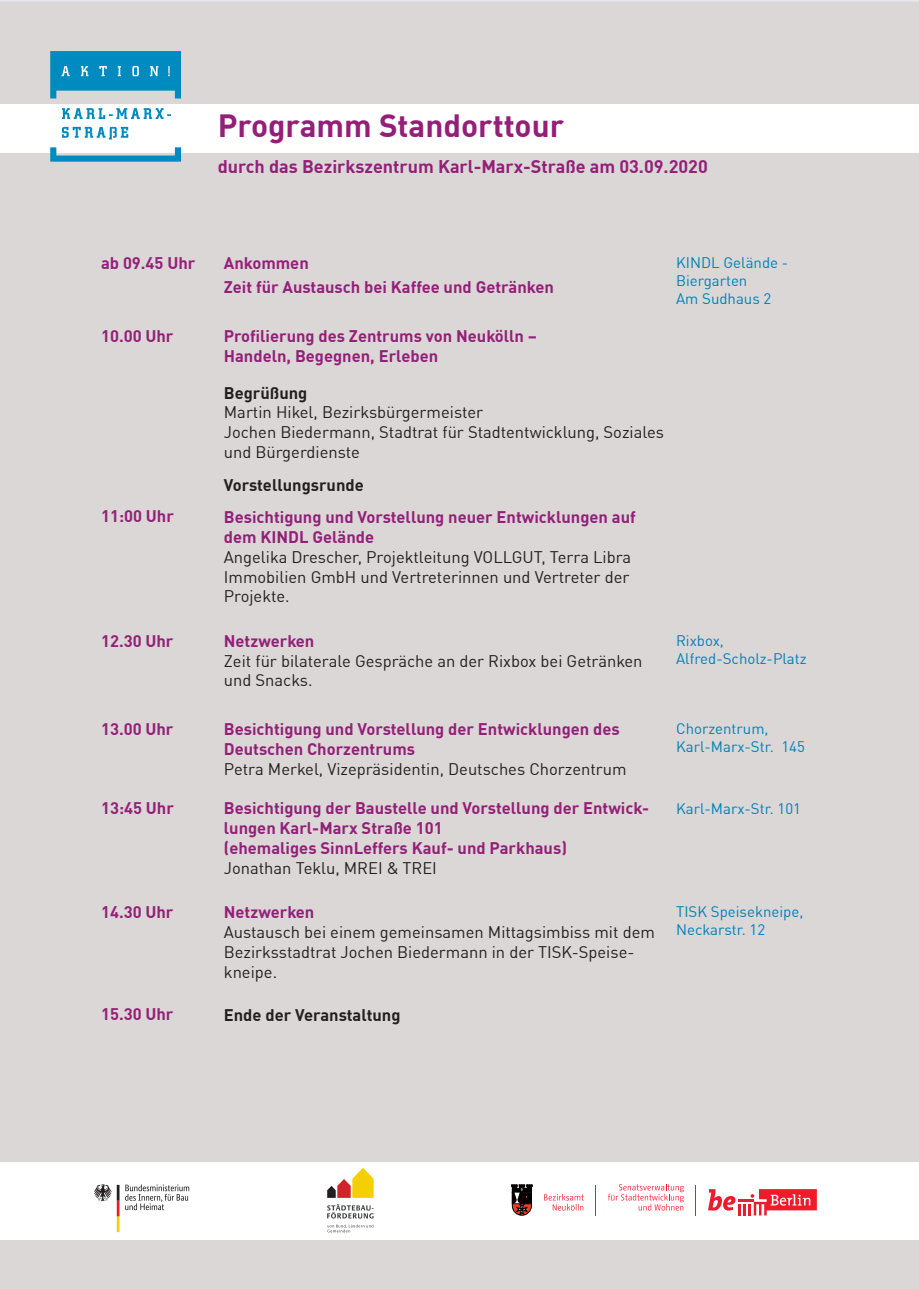
<style>
.page{position:relative;width:919px;height:1289px;background:#fff}
.page>*{position:absolute;margin:0;border:0;box-sizing:border-box;transform-origin:0 0}
.t1{font:700 31.5px "DIN Offc";color:#941f79}
.t2{font:700 18px "DIN Offc";color:#941f79}
.t3{font:16.5px/19.8px "DIN Offc";color:#231f20}
.t4{font:700 16.5px/19.8px "DIN Offc";color:#941f79}
.t5{font:700 16.5px "DIN Offc";color:#231f20}
.t6{font:15px/18px "DIN Offc";color:#0080b7}
</style>
<div class="page">
<div style="left:0;top:0;width:918px;height:1288px;background:#dad7d6"></div>
<div style="left:0;top:104px;width:918px;height:49px;background:#fff"></div>
<svg style="left:50px;top:51px;width:131px;height:111px"></svg>
<div style="left:0;top:1162px;width:918px;height:77px;background:#fff"></div>
<hr style="left:695px;top:1184px;width:1px;height:31px;background:#ee1b2d">
<hr style="left:595px;top:1184px;width:1px;height:31px;background:#ee1b2d">
<svg style="left:708px;top:1189px;width:108px;height:26px"></svg>
<svg style="left:608px;top:1184px;width:75px;height:26px"></svg>
<svg style="left:544px;top:1193px;width:40px;height:17px"></svg>
<svg style="left:511px;top:1184px;width:21px;height:31px"></svg>
<svg style="left:327px;top:1168px;width:46px;height:29px"></svg>
<svg style="left:327px;top:1224px;width:46px;height:8px"></svg>
<svg style="left:327px;top:1204px;width:46px;height:14px"></svg>
<svg style="left:125px;top:1184px;width:64px;height:26px"></svg>
<svg style="left:94px;top:1184px;width:25px;height:47px"></svg>
<h1 class="t1" style="left:218px;top:105px;width:348px">Programm Standorttour</h1>
<p class="t2" style="left:218px;top:155px;width:491px">durch das Bezirkszentrum Karl-Marx-Straße am 03.09.2020</p>
<p class="t4" style="left:101px;top:253px;width:96px">ab 09.45 Uhr</p>
<p class="t4" style="left:224px;top:251px;width:331px;line-height:24px">Ankommen<br>Zeit für Austausch bei Kaffee und Getränken</p>
<p class="t6" style="left:676px;top:253px;width:114px">KINDL Gelände -<br>Biergarten<br>Am Sudhaus 2</p>
<p class="t4" style="left:101px;top:326px;width:74px">10.00 Uhr</p>
<p class="t4" style="left:224px;top:326px;width:315px">Profilierung des Zentrums von Neukölln –<br>Handeln, Begegnen, Erleben</p>
<p class="t5" style="left:224px;top:381px;width:85px">Begrüßung</p>
<p class="t3" style="left:224px;top:402px;width:442px">Martin Hikel, Bezirksbürgermeister<br>Jochen Biedermann, Stadtrat für Stadtentwicklung, Soziales und Bürgerdienste</p>
<p class="t5" style="left:224px;top:473px;width:141px">Vorstellungsrunde</p>
<p class="t4" style="left:224px;top:507px;width:413px">Besichtigung und Vorstellung neuer Entwicklungen auf dem KINDL Gelände</p>
<p class="t3" style="left:224px;top:547px;width:409px;text-align:justify">Angelika Drescher, Projektleitung VOLLGUT, Terra Libra Immobilien GmbH und Vertreterinnen und Vertreter der Projekte.</p>
<p class="t4" style="left:101px;top:506px;width:74px">11:00 Uhr</p>
<p class="t4" style="left:101px;top:631px;width:74px">12.30 Uhr</p>
<p class="t4" style="left:224px;top:631px;width:92px">Netzwerken</p>
<p class="t3" style="left:224px;top:650px;width:420px">Zeit für bilaterale Gespräche an der Rixbox bei Getränken und Snacks.</p>
<p class="t6" style="left:676px;top:631px;width:132px">Rixbox,<br>Alfred-Scholz-Platz</p>
<p class="t4" style="left:101px;top:719px;width:74px">13.00 Uhr</p>
<p class="t4" style="left:101px;top:798px;width:74px">13:45 Uhr</p>
<p class="t4" style="left:224px;top:719px;width:397px">Besichtigung und Vorstellung der Entwicklungen des<br>Deutschen Chorzentrums</p>
<p class="t3" style="left:224px;top:758px;width:404px">Petra Merkel, Vizepräsidentin, Deutsches Chorzentrum</p>
<p class="t4" style="left:224px;top:798px;width:426px">Besichtigung der Baustelle und Vorstellung der Entwick&shy;lungen Karl-Marx Straße 101<br>(ehemaliges SinnLeffers Kauf- und Parkhaus)</p>
<p class="t3" style="left:224px;top:857px;width:214px">Jonathan Teklu, MREI &amp; TREI</p>
<p class="t6" style="left:676px;top:719px;width:130px">Chorzentrum,<br>Karl-Marx-Str. 145</p>
<p class="t6" style="left:676px;top:800px;width:126px">Karl-Marx-Str. 101</p>
<p class="t4" style="left:101px;top:902px;width:74px">14.30 Uhr</p>
<p class="t4" style="left:101px;top:1004px;width:74px">15.30 Uhr</p>
<p class="t4" style="left:224px;top:902px;width:92px">Netzwerken</p>
<p class="t3" style="left:224px;top:922px;width:432px">Austausch bei einem gemeinsamen Mittagsimbiss mit dem<br>Bezirksstadtrat Jochen Biedermann in der TISK-Speise&shy;kneipe.</p>
<p class="t5" style="left:224px;top:1004px;width:178px">Ende der Veranstaltung</p>
<p class="t6" style="left:676px;top:902px;width:129px">TISK Speisekneipe,<br>Neckarstr. 12</p>
</div>
